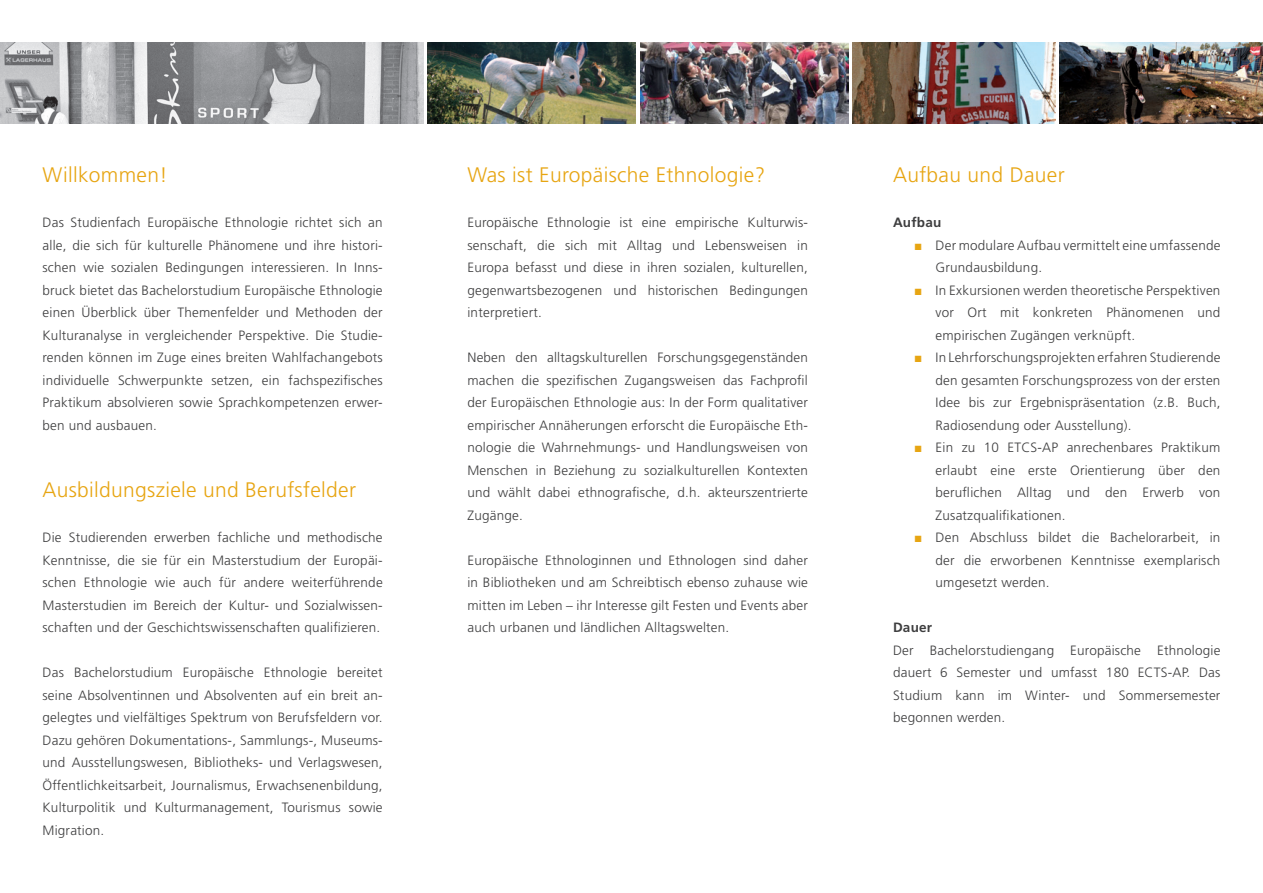
<style>
.page{position:relative;width:1263px;height:893px;background:#fff}
.page>*{position:absolute;margin:0;border:0;box-sizing:border-box;transform-origin:0 0}
.t1{font:300 21px "Frutiger";letter-spacing:.015em;color:#e7a512}
.t2{font:300 13.5px/22.5px "Frutiger";letter-spacing:.015em;color:#3e3e3f;text-align:justify}
.t3{font:700 13.5px "Frutiger";letter-spacing:.015em;color:#3e3e3f}
.s1{font-family:"Arial";font-weight:400;color:#e7a512}
</style>
<div class="page">
<img style="left:0;top:43px;width:423px;height:80px">
<img style="left:427px;top:43px;width:209px;height:80px">
<img style="left:640px;top:43px;width:208px;height:80px">
<img style="left:853px;top:43px;width:203px;height:80px">
<img style="left:1060px;top:43px;width:203px;height:80px">
<h1 class="t1" style="left:43px;top:163px;width:126px">Willkommen!</h1>
<p class="t2" style="left:43px;top:211px;width:342px">Das Studienfach Europäische Ethnologie richtet sich an alle, die sich für kulturelle Phänomene und ihre histori&shy;schen wie sozialen Bedingungen interessieren. In Inns&shy;bruck bietet das Bachelorstudium Europäische Ethnologie einen Überblick über Themenfelder und Methoden der Kulturanalyse in vergleichender Perspektive. Die Studie&shy;renden können im Zuge eines breiten Wahlfachangebots individuelle Schwerpunkte setzen, ein fachspezifisches Praktikum absolvieren sowie Sprachkompetenzen erwer&shy;ben und ausbauen.</p>
<h1 class="t1" style="left:43px;top:478px;width:315px">Ausbildungsziele und Berufsfelder</h1>
<p class="t2" style="left:43px;top:526px;width:342px">Die Studierenden erwerben fachliche und methodische Kenntnisse, die sie für ein Masterstudium der Europäi&shy;schen Ethnologie wie auch für andere weiterführende Masterstudien im Bereich der Kultur- und Sozialwissen&shy;schaften und der Geschichtswissenschaften qualifizieren.</p>
<p class="t2" style="left:43px;top:661px;width:342px">Das Bachelorstudium Europäische Ethnologie bereitet seine Absolventinnen und Absolventen auf ein breit an&shy;gelegtes und vielfältiges Spektrum von Berufsfeldern vor.<br>Dazu gehören Dokumentations-, Sammlungs-, Museums&shy;und Ausstellungswesen, Bibliotheks- und Verlagswesen, Öffentlichkeitsarbeit, Journalismus, Erwachsenenbildung, Kulturpolitik und Kulturmanagement, Tourismus sowie Migration.</p>
<h1 class="t1" style="left:467px;top:163px;width:299px">Was ist Europäische Ethnologie?</h1>
<p class="t2" style="left:467px;top:211px;width:342px">Europäische Ethnologie ist eine empirische Kulturwis&shy;senschaft, die sich mit Alltag und Lebensweisen in Europa befasst und diese in ihren sozialen, kulturellen, gegenwartsbezogenen und historischen Bedingungen interpretiert.</p>
<p class="t2" style="left:467px;top:346px;width:342px">Neben den alltagskulturellen Forschungsgegenständen machen die spezifischen Zugangsweisen das Fachprofil der Europäischen Ethnologie aus: In der Form qualitativer empirischer Annäherungen erforscht die Europäische Eth&shy;nologie die Wahrnehmungs- und Handlungsweisen von Menschen in Beziehung zu sozialkulturellen Kontexten und wählt dabei ethnografische, d.h. akteurszentrierte Zugänge.</p>
<p class="t2" style="left:467px;top:549px;width:342px">Europäische Ethnologinnen und Ethnologen sind daher in Bibliotheken und am Schreibtisch ebenso zuhause wie mitten im Leben – ihr Interesse gilt Festen und Events aber auch urbanen und ländlichen Alltagswelten.</p>
<h1 class="t1" style="left:893px;top:163px;width:173px">Aufbau und Dauer</h1>
<p class="t3" style="left:893px;top:215px;width:50px">Aufbau</p>
<p class="t2" style="left:935px;top:234px;width:286px;text-indent:-21px"><span class="s1">■</span> Der modulare Aufbau vermittelt eine umfassende<br>Grundausbildung.</p>
<p class="t2" style="left:935px;top:279px;width:286px;text-indent:-21px"><span class="s1">■</span> In Exkursionen werden theoretische Perspektiven vor Ort mit konkreten Phänomenen und empirischen Zugängen verknüpft.</p>
<p class="t2" style="left:935px;top:346px;width:286px;text-indent:-21px"><span class="s1">■</span> In Lehrforschungsprojekten erfahren Studierende den gesamten Forschungsprozess von der ersten Idee bis zur Ergebnispräsentation (z.B. Buch, Radiosendung oder Ausstellung).</p>
<p class="t2" style="left:935px;top:436px;width:286px;text-indent:-21px"><span class="s1">■</span> Ein zu 10 ETCS-AP anrechenbares Praktikum erlaubt eine erste Orientierung über den beruflichen Alltag und den Erwerb von Zusatzqualifikationen.</p>
<p class="t2" style="left:935px;top:526px;width:286px;text-indent:-21px"><span class="s1">■</span> Den Abschluss bildet die Bachelorarbeit, in der die erworbenen Kenntnisse exemplarisch umgesetzt werden.</p>
<p class="t3" style="left:893px;top:620px;width:41px">Dauer</p>
<p class="t2" style="left:893px;top:639px;width:329px">Der Bachelorstudiengang Europäische Ethnologie dauert 6 Semester und umfasst 180 ECTS-AP. Das Studium kann im Winter- und Sommersemester begonnen werden.</p>
</div>
